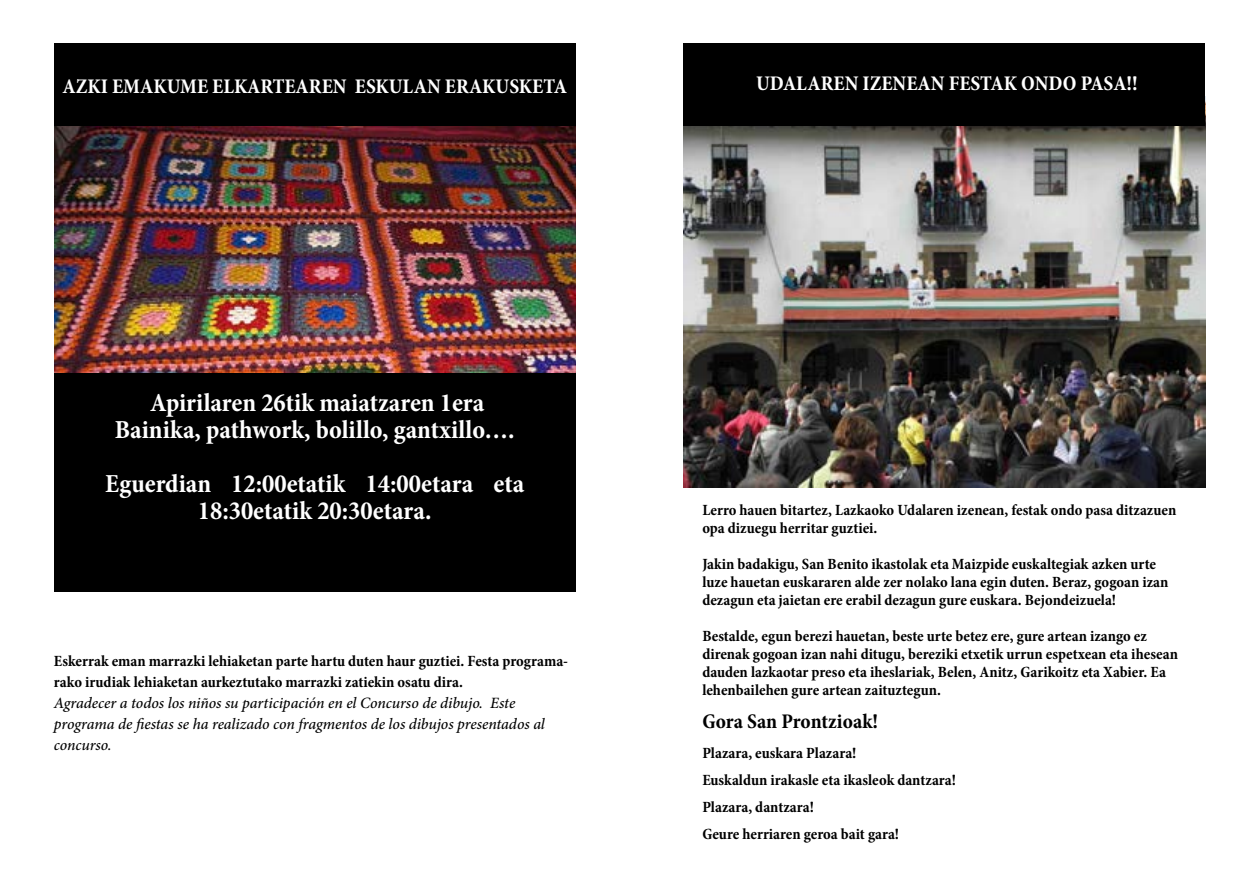
<style>
.page{position:relative;width:1259px;height:893px;background:#fff}
.page>*{position:absolute;margin:0;border:0;box-sizing:border-box;transform-origin:0 0}
.t1{font:700 condensed 26.25px/27px "Minion Pro";color:#fff;text-align:center}
.t2{font:700 condensed 21px "Minion Pro";color:#fff}
.t3{font:700 condensed 21px "Minion Pro";color:#000}
.t4{font:700 condensed 15.75px/18px "Minion Pro";color:#000}
.t5{font:italic 500 15.75px/21px "Minion Pro";letter-spacing:-.005em;color:#000}
.s1{font-weight:400;font-stretch:normal;color:#000}
</style>
<div class="page">
<img style="left:683px;top:125px;width:522px;height:362px">
<img style="left:54px;top:125px;width:521px;height:248px">
<div style="left:54px;top:373px;width:521px;height:218px;background:#000"></div>
<div style="left:54px;top:43px;width:521px;height:82px;background:#000"></div>
<div style="left:683px;top:43px;width:522px;height:82px;background:#000"></div>
<h2 class="t2" style="left:63px;top:72px;width:506px">AZKI EMAKUME ELKARTEAREN ESKULAN ERAKUSKETA</h2>
<h1 class="t1" style="left:115px;top:389px;width:401px">Apirilaren 26tik maiatzaren 1era<br>Bainika, pathwork, bolillo, gantxillo….</h1>
<h1 class="t1" style="left:105px;top:470px;width:420px">Eguerdian 12:00etatik 14:00etara eta<br>18:30etatik 20:30etara.</h1>
<p class="t4" style="left:54px;top:650px;width:516px;line-height:21px">Eskerrak eman marrazki lehiaketan parte hartu duten haur guztiei. Festa programa&shy;rako irudiak lehiaketan aurkeztutako marrazki zatiekin osatu dira.</p>
<p class="t5" style="left:54px;top:692px;width:492px">Agradecer a todos los niños su participación en el Concurso de dibujo. Este programa de fiestas se ha realizado con fragmentos de los dibujos presentados al concurso.</p>
<h2 class="t2" style="left:756px;top:69px;width:401px">UDALAREN IZENEAN FESTAK ONDO PASA!! <span class="s1">K</span></h2>
<p class="t4" style="left:702px;top:500px;width:475px">Lerro hauen bitartez, Lazkaoko Udalaren izenean, festak ondo pasa ditzazuen opa dizuegu herritar guztiei.</p>
<p class="t4" style="left:702px;top:554px;width:467px">Jakin badakigu, San Benito ikastolak eta Maizpide euskaltegiak azken urte luze hauetan euskararen alde zer nolako lana egin duten. Beraz, gogoan izan dezagun eta jaietan ere erabil dezagun gure euskara. Bejondeizuela!</p>
<p class="t4" style="left:702px;top:626px;width:477px">Bestalde, egun berezi hauetan, beste urte betez ere, gure artean izango ez direnak gogoan izan nahi ditugu, bereziki etxetik urrun espetxean eta ihesean dauden lazkaotar preso eta iheslariak, Belen, Anitz, Garikoitz eta Xabier. Ea lehenbailehen gure artean zaituztegun.</p>
<h2 class="t3" style="left:702px;top:706px;width:177px">Gora San Prontzioak!</h2>
<p class="t4" style="left:702px;top:739px;width:255px;line-height:27px">Plazara, euskara Plazara!<br>Euskaldun irakasle eta ikasleok dantzara!<br>Plazara, dantzara!<br>Geure herriaren geroa bait gara!</p>
</div>
